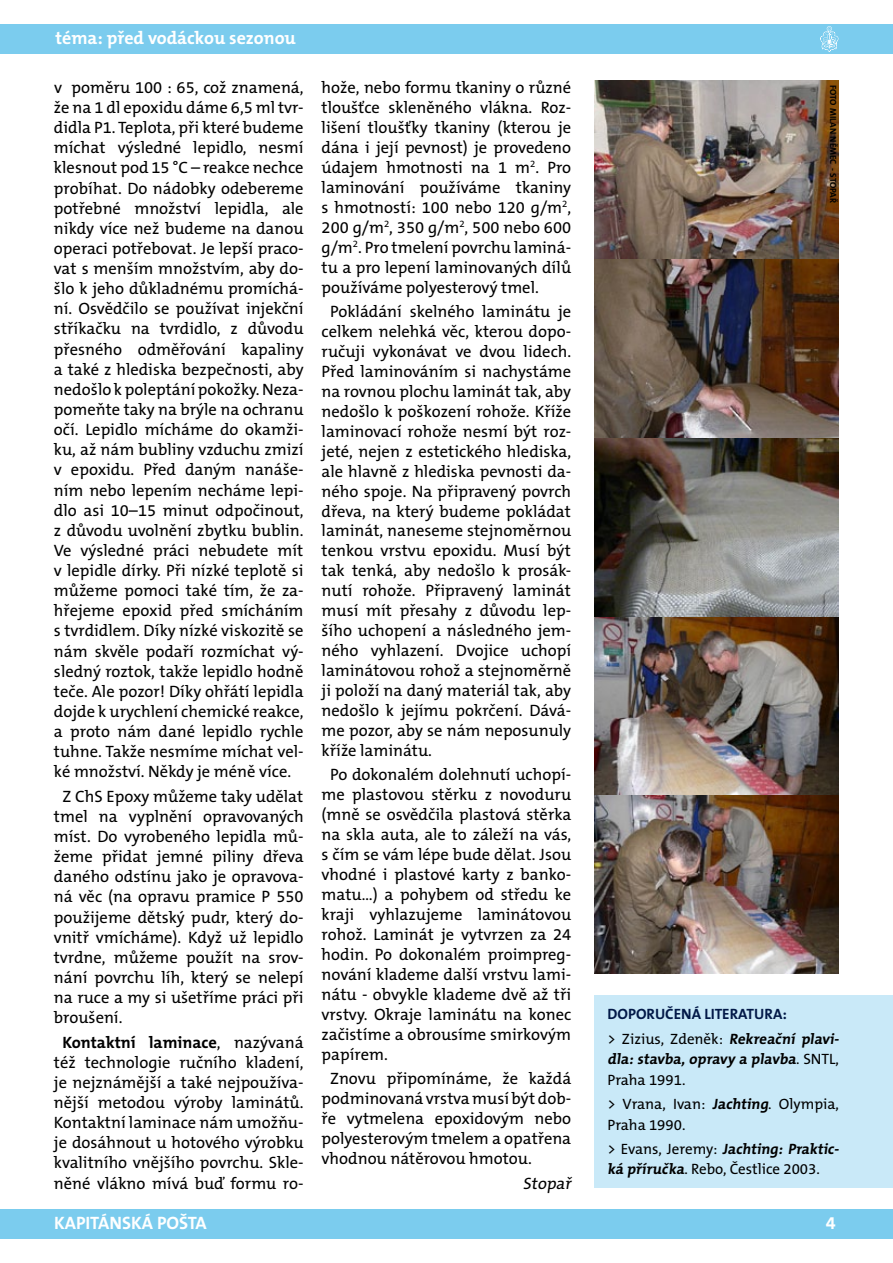
<style>
.page{position:relative;width:893px;height:1263px;background:#fff}
.page>*{position:absolute;margin:0;border:0;box-sizing:border-box;transform-origin:0 0}
.t1{font:700 18px "The Mix CE B7";color:#fff}
.t2{font:16.5px/20.1px "The Mix CE B5 Plain";color:#000;text-align:justify}
.t3{font:700 16.5px "The Mix CE B7";color:#000}
.t4{font:15px/24px "The Mix CE B5 Plain";color:#000}
.t5{font:700 15px "The Mix CE B7";color:#000}
.t6{font:700 15px "The Mix CE B7";letter-spacing:-.005em;color:#021948}
.t7{font:700 9px "The Mix CE B7";color:#000}
.s1{font-family:"The Mix CE B5 Plain";font-weight:400}
.s2{font-family:"The Mix CE B7";font-weight:700}
</style>
<div class="page">
<div style="left:0;top:1209px;width:893px;height:30px;background:#7bccee"></div>
<div style="left:0;top:24px;width:893px;height:30px;background:#7bccee"></div>
<svg style="left:820px;top:26px;width:19px;height:26px"></svg>
<img style="left:595px;top:81px;width:244px;height:893px">
<div style="left:595px;top:995px;width:298px;height:193px;background:#c9e9f8"></div>
<p class="t1" style="left:55px;top:28px;width:242px">téma: před vodáckou sezonou</p>
<p class="t2" style="left:54px;top:78px;width:251px">v poměru 100 : 65, což znamená, že na 1 dl epoxidu dáme 6,5 ml tvr&shy;didla P1. Teplota, při které budeme míchat výsledné lepidlo, nesmí klesnout pod 15 °C – reakce nechce probíhat. Do nádobky odebereme potřebné množství lepidla, ale nikdy více než budeme na danou operaci potřebovat. Je lepší praco&shy;vat s menším množstvím, aby do&shy;šlo k jeho důkladnému promíchá&shy;ní. Osvědčilo se používat injekční stříkačku na tvrdidlo, z důvodu přesného odměřování kapaliny a také z hlediska bezpečnosti, aby nedošlo k poleptání pokožky. Neza&shy;pomeňte taky na brýle na ochranu očí. Lepidlo mícháme do okamži&shy;ku, až nám bubliny vzduchu zmizí v epoxidu. Před daným nanáše&shy;ním nebo lepením necháme lepi&shy;dlo asi 10–15 minut odpočinout, z důvodu uvolnění zbytku bublin.<br>Ve výsledné práci nebudete mít v lepidle dírky. Při nízké teplotě si můžeme pomoci také tím, že za&shy;hřejeme epoxid před smícháním s tvrdidlem. Díky nízké viskozitě se nám skvěle podaří rozmíchat vý&shy;sledný roztok, takže lepidlo hodně teče. Ale pozor! Díky ohřátí lepidla dojde k urychlení chemické reakce, a proto nám dané lepidlo rychle tuhne. Takže nesmíme míchat vel&shy;ké množství. Někdy je méně více.</p>
<p class="t2" style="left:54px;top:787px;width:251px;text-indent:8px">Z ChS Epoxy můžeme taky udělat tmel na vyplnění opravovaných míst. Do vyrobeného lepidla mů&shy;žeme přidat jemné piliny dřeva daného odstínu jako je opravova&shy;ná věc (na opravu pramice P 550 použijeme dětský pudr, který do&shy;vnitř vmícháme). Když už lepidlo tvrdne, můžeme použít na srov&shy;nání povrchu líh, který se nelepí na ruce a my si ušetříme práci při broušení.</p>
<p class="t3" style="left:62px;top:1033px;width:243px">Kontaktní laminace<span class="s1">, nazývaná</span></p>
<p class="t2" style="left:54px;top:1053px;width:251px">též technologie ručního kladení, je nejznámější a také nejpoužíva&shy;nější metodou výroby laminátů.<br>Kontaktní laminace nám umožňu&shy;je dosáhnout u hotového výrobku kvalitního vnějšího povrchu. Skle&shy;něné vlákno mívá buď formu ro-</p>
<p class="t2" style="left:322px;top:78px;width:251px">hože, nebo formu tkaniny o různé tloušťce skleněného vlákna. Roz&shy;lišení tloušťky tkaniny (kterou je dána i její pevnost) je provedeno údajem hmotnosti na 1 m<sup>2</sup>. Pro laminování používáme tkaniny s hmotností: 100 nebo 120 g/m<sup>2</sup>, 200 g/m<sup>2</sup>, 350 g/m<sup>2</sup>, 500 nebo 600 g/m<sup>2</sup>. Pro tmelení povrchu laminá&shy;tu a pro lepení laminovaných dílů používáme polyesterový tmel.</p>
<p class="t2" style="left:322px;top:302px;width:251px;text-indent:8px">Pokládání skelného laminátu je celkem nelehká věc, kterou dopo&shy;ručuji vykonávat ve dvou lidech.<br>Před laminováním si nachystáme na rovnou plochu laminát tak, aby nedošlo k poškození rohože. Kříže laminovací rohože nesmí být roz&shy;jeté, nejen z estetického hlediska, ale hlavně z hlediska pevnosti da&shy;ného spoje. Na připravený povrch dřeva, na který budeme pokládat laminát, naneseme stejnoměrnou tenkou vrstvu epoxidu. Musí být tak tenká, aby nedošlo k prosák&shy;nutí rohože. Připravený laminát musí mít přesahy z důvodu lep&shy;šího uchopení a následného jem&shy;ného vyhlazení. Dvojice uchopí laminátovou rohož a stejnoměrně ji položí na daný materiál tak, aby nedošlo k jejímu pokrčení. Dává&shy;me pozor, aby se nám neposunuly kříže laminátu.</p>
<p class="t2" style="left:322px;top:766px;width:251px;text-indent:8px">Po dokonalém dolehnutí uchopí&shy;me plastovou stěrku z novoduru (mně se osvědčila plastová stěrka na skla auta, ale to záleží na vás, s čím se vám lépe bude dělat. Jsou vhodné i plastové karty z banko&shy;matu…) a pohybem od středu ke kraji vyhlazujeme laminátovou rohož. Laminát je vytvrzen za 24 hodin. Po dokonalém proimpreg&shy;nování klademe další vrstvu lami&shy;nátu - obvykle klademe dvě až tři vrstvy. Okraje laminátu na konec začistíme a obrousíme smirkovým papírem.</p>
<p class="t2" style="left:322px;top:1069px;width:251px;text-indent:8px">Znovu připomínáme, že každá podminovaná vrstva musí být dob&shy;ře vytmelena epoxidovým nebo polyesterovým tmelem a opatřena vhodnou nátěrovou hmotou.</p>
<p class="t2" style="left:523px;top:1174px;width:53px">Stopař</p>
<p class="t7" style="left:838px;top:85px;width:120px;rotate:90deg">FOTO MILAN NĚMEC - STOPAŘ</p>
<p class="t6" style="left:608px;top:1006px;width:49px">DOPORUČE</p>
<p class="t6" style="left:681px;top:1006px;width:107px">NÁ LITERATURA:</p>
<p class="t4" style="left:608px;top:1027px;width:235px">&gt; Zizius, Zdeněk: <span class="s2">Rekreační plavi-</span></p>
<p class="t5" style="left:607px;top:1051px;width:233px">dla: stavba, opravy a plavba<span class="s1">. S N T L ,</span></p>
<p class="t4" style="left:607px;top:1069px;width:233px">Praha 1991.<br>&gt; Vrana, Ivan: <span class="s2">Jachting</span>. Olympia,</p>
<p class="t4" style="left:608px;top:1113px;width:79px">Praha 1990.</p>
<p class="t5" style="left:608px;top:1140px;width:235px"><span class="s1">&gt; E van s, J e r e m y:</span> Jachting: Praktic-</p>
<p class="t4" style="left:607px;top:1158px;width:214px"><span class="s2">ká příručka</span>. Rebo, Čestlice 2003.</p>
<p class="t1" style="left:54px;top:1213px;width:154px">KAPITÁNSKÁ POŠTA</p>
<p class="t1" style="left:826px;top:1213px;width:11px">4</p>
</div>
